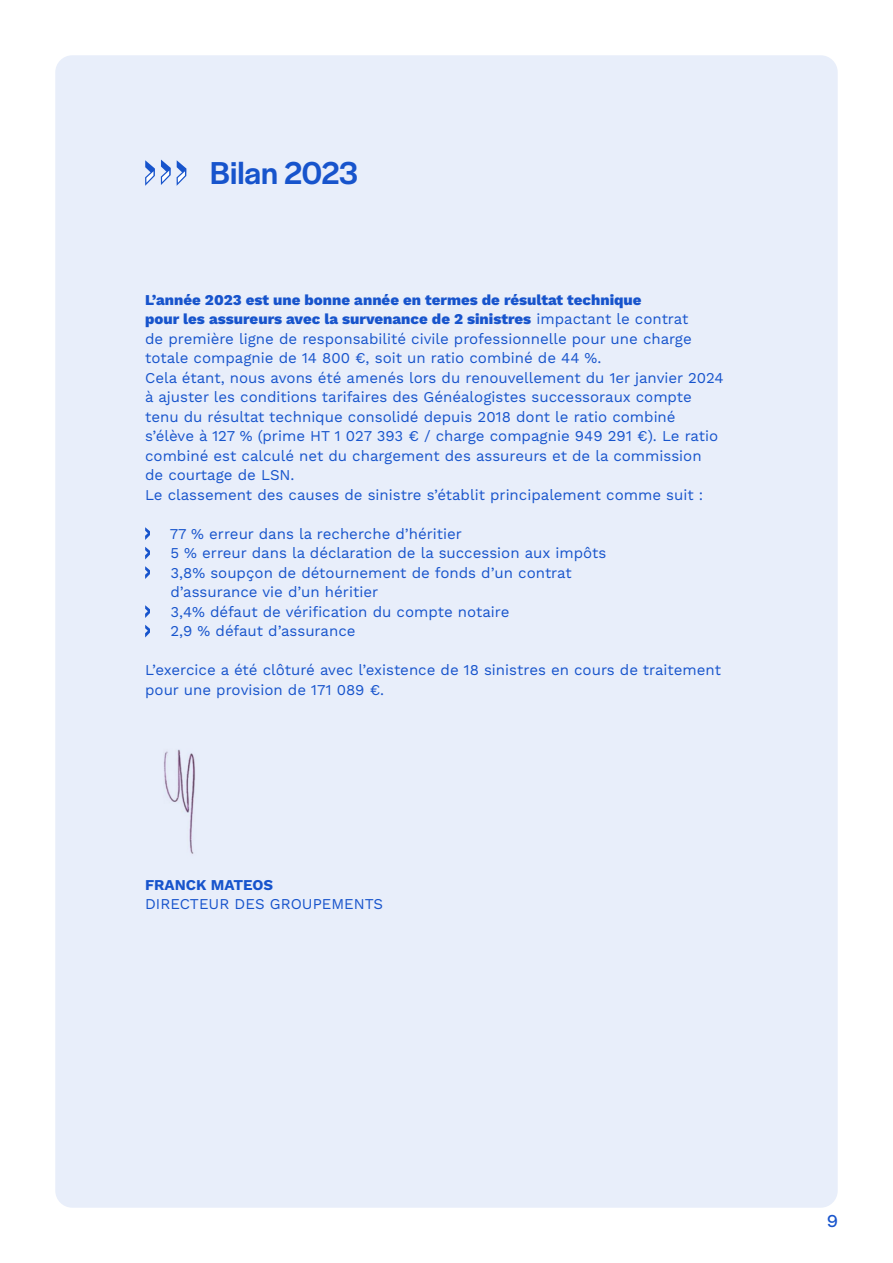
<style>
.page{position:relative;width:893px;height:1263px;background:#fff}
.page>*{position:absolute;margin:0;border:0;box-sizing:border-box;transform-origin:0 0}
.t1{font:500 33px "Halyard Display";letter-spacing:-.005em;color:#1754cc}
.t2{font:18px "Halyard Display";color:#1754cc}
.t3{font:15px/19.5px "Work Sans";color:#1754cc}
.t4{font:700 15px "Work Sans";color:#1754cc}
.s1{font-weight:800}
</style>
<div class="page">
<div style="left:55px;top:55px;width:783px;height:1153px;background:#e8eefa;border-radius:17px"></div>
<svg style="left:145px;top:527px;width:5px;height:13px"></svg>
<svg style="left:145px;top:547px;width:5px;height:12px"></svg>
<svg style="left:145px;top:566px;width:5px;height:13px"></svg>
<svg style="left:145px;top:605px;width:5px;height:13px"></svg>
<svg style="left:145px;top:625px;width:5px;height:12px"></svg>
<svg style="left:177px;top:160px;width:9px;height:26px"></svg>
<svg style="left:161px;top:160px;width:10px;height:25px"></svg>
<svg style="left:145px;top:160px;width:10px;height:26px"></svg>
<img style="left:164px;top:749px;width:31px;height:105px">
<h1 class="t1" style="left:210px;top:149px;width:150px">Bilan 2023</h1>
<p class="t3" style="left:145px;top:291px;width:580px"><span class="s1">L’année 2023 est une bonne année en termes de résultat technique<br>pour les assureurs avec la survenance de 2 sinistres</span> impactant le contrat<br>de première ligne de responsabilité civile professionnelle pour une charge totale compagnie de 14 800 €, soit un ratio combiné de 44 %.<br>Cela étant, nous avons été amenés lors du renouvellement du 1er janvier 2024 à ajuster les conditions tarifaires des Généalogistes successoraux compte tenu du résultat technique consolidé depuis 2018 dont le ratio combiné s’élève à 127 % (prime HT 1 027 393 € / charge compagnie 949 291 €). Le ratio combiné est calculé net du chargement des assureurs et de la commission de courtage de LSN.<br>Le classement des causes de sinistre s’établit principalement comme suit :</p>
<p class="t3" style="left:170px;top:525px;width:438px">77 % erreur dans la recherche d’héritier<br>5 % erreur dans la déclaration de la succession aux impôts 3,8% soupçon de détournement de fonds d’un contrat d’assurance vie d’un héritier<br>3,4% défaut de vérification du compte notaire<br>2,9 % défaut d’assurance</p>
<p class="t3" style="left:145px;top:661px;width:577px">L’exercice a été clôturé avec l’existence de 18 sinistres en cours de traitement pour une provision de 171 089 €.</p>
<p class="t4" style="left:145px;top:876px;width:130px">FRANCK MATEOS</p>
<p class="t3" style="left:145px;top:895px;width:239px">DIRECTEUR DES GROUPEMENTS</p>
<p class="t2" style="left:827px;top:1208px;width:12px">9</p>
</div>
